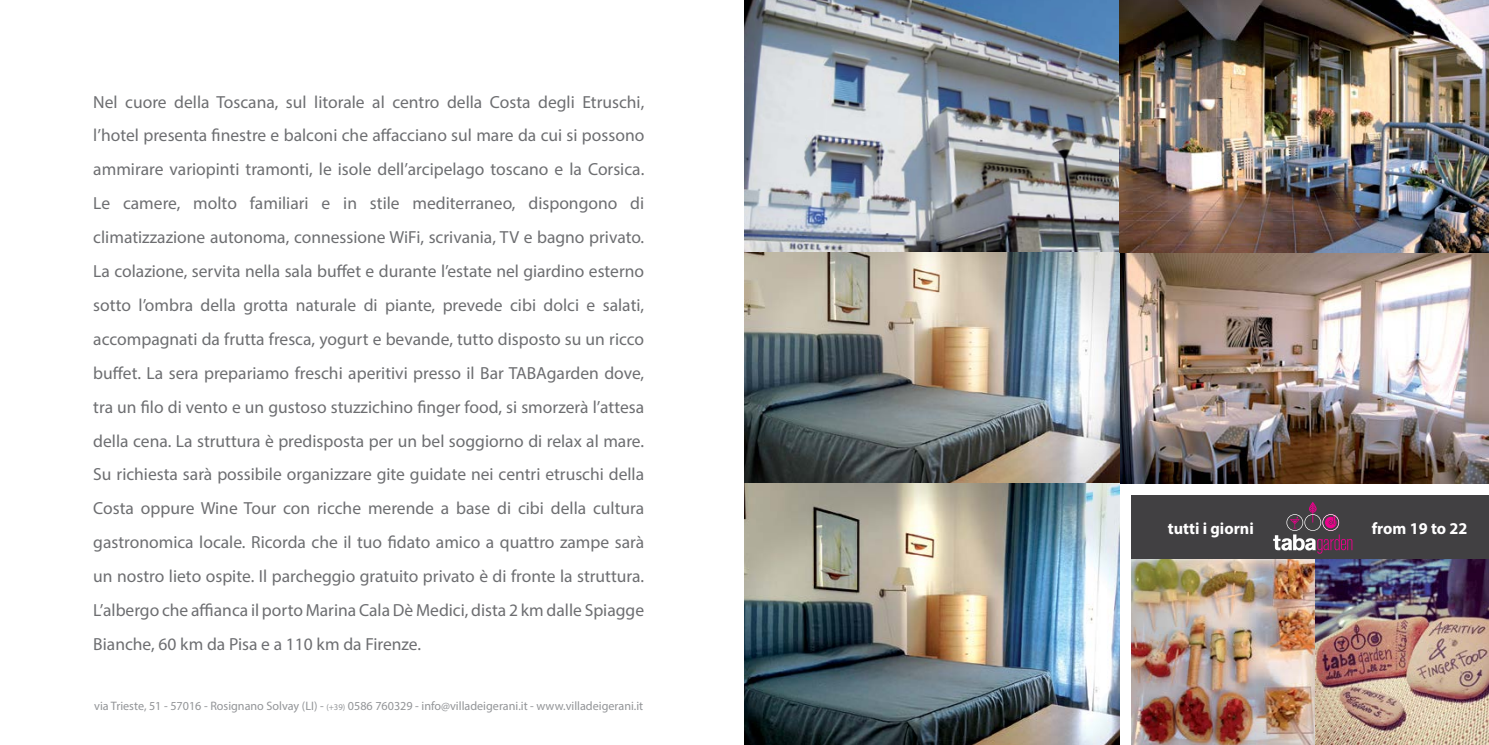
<style>
.page{position:relative;width:1489px;height:745px;background:#fff}
.page>*{position:absolute;margin:0;border:0;box-sizing:border-box;transform-origin:0 0}
.t1{font:17.5px/33.8px "Myriad Pro";color:#6d6e71;text-align:justify}
.t2{font:700 16.45px "Myriad Pro";color:#fff}
.t3{font:12.25px "Myriad Pro";color:#939598}
.s1{font-size:8.75px}
</style>
<div class="page">
<img style="left:744px;top:0;width:744px;height:482px">
<img style="left:744px;top:482px;width:375px;height:262px">
<div style="left:1131px;top:495px;width:357px;height:64px;background:#414042"></div>
<img style="left:1131px;top:559px;width:357px;height:185px">
<svg style="left:1273px;top:502px;width:79px;height:51px"></svg>
<p class="t1" style="left:93px;top:84px;width:552px">Nel cuore della Toscana, sul litorale al centro della Costa degli Etruschi, l’hotel presenta finestre e balconi che affacciano sul mare da cui si possono ammirare variopinti tramonti, le isole dell’arcipelago toscano e la Corsica.<br>Le camere, molto familiari e in stile mediterraneo, dispongono di climatizzazione autonoma, connessione WiFi, scrivania, TV e bagno privato.<br>La colazione, servita nella sala buffet e durante l’estate nel giardino esterno sotto l’ombra della grotta naturale di piante, prevede cibi dolci e salati, accompagnati da frutta fresca, yogurt e bevande, tutto disposto su un ricco buffet. La sera prepariamo freschi aperitivi presso il Bar TABAgarden dove, tra un filo di vento e un gustoso stuzzichino finger food, si smorzerà l’attesa della cena. La struttura è predisposta per un bel soggiorno di relax al mare.<br>Su richiesta sarà possibile organizzare gite guidate nei centri etruschi della Costa oppure Wine Tour con ricche merende a base di cibi della cultura gastronomica locale. Ricorda che il tuo fidato amico a quattro zampe sarà un nostro lieto ospite. Il parcheggio gratuito privato è di fronte la struttura.<br>L’albergo che affianca il porto Marina Cala Dè Medici, dista 2 km dalle Spiagge Bianche, 60 km da Pisa e a 110 km da Firenze.</p>
<p class="t3" style="left:94px;top:698px;width:550px">via Trieste, 51 - 57016 - Rosignano Solvay (LI) - <span class="s1">(+39)</span> 0586 760329 - info@villadeigerani.it - www.villadeigerani.it</p>
<p class="t2" style="left:1167px;top:517px;width:87px">tutti i giorni</p>
<p class="t2" style="left:1371px;top:517px;width:97px">from 19 to 22</p>
</div>
